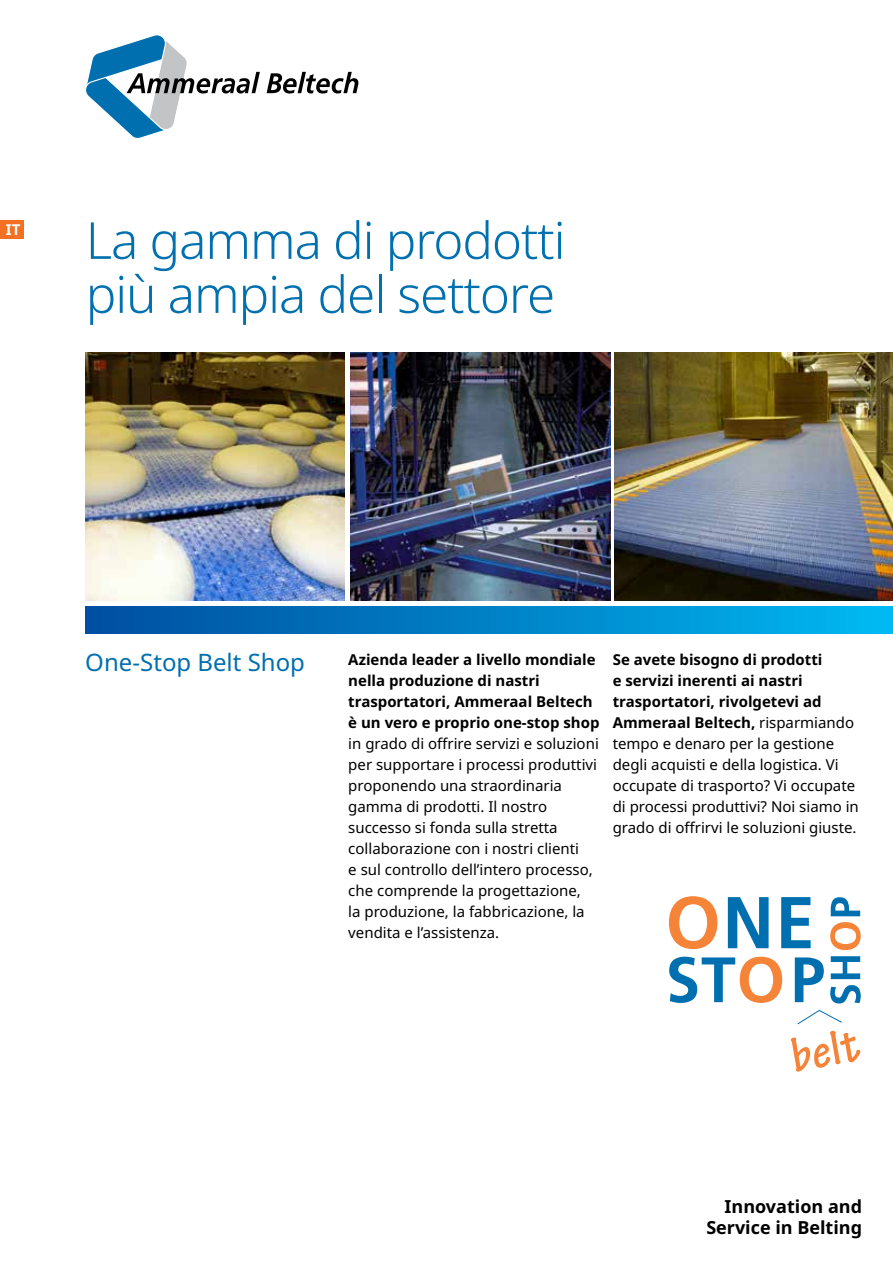
<style>
.page{position:relative;width:893px;height:1263px;background:#fff}
.page>*{position:absolute;margin:0;border:0;box-sizing:border-box;transform-origin:0 0}
.t1{font:300 51px/54px "Noto Sans";letter-spacing:-.02em;color:#0070af}
.t2{font:24px "Noto Sans";color:#006faf}
.t3{font:700 18px/21.6px "Noto Sans";color:#000;text-align:right}
.t4{font:15px/21px "Noto Sans";color:#000}
.t5{font:700 15px/21px "Noto Sans";color:#000}
.t6{font:700 15px "Noto Sans";color:#fff}
.s1{font-weight:700}
</style>
<div class="page">
<div style="left:85px;top:606px;width:808px;height:27px;background:linear-gradient(to right,#004d9f,#00b8f1)"></div>
<img style="left:85px;top:352px;width:260px;height:248px">
<img style="left:351px;top:352px;width:259px;height:248px">
<img style="left:615px;top:352px;width:278px;height:248px">
<svg style="left:791px;top:1031px;width:70px;height:40px"></svg>
<svg style="left:669px;top:896px;width:48px;height:53px"></svg>
<svg style="left:728px;top:897px;width:41px;height:51px"></svg>
<svg style="left:781px;top:897px;width:30px;height:51px"></svg>
<svg style="left:669px;top:957px;width:113px;height:46px"></svg>
<svg style="left:795px;top:957px;width:29px;height:45px"></svg>
<svg style="left:830px;top:985px;width:31px;height:18px"></svg>
<svg style="left:831px;top:956px;width:29px;height:23px"></svg>
<svg style="left:830px;top:922px;width:31px;height:28px"></svg>
<svg style="left:831px;top:897px;width:29px;height:19px"></svg>
<svg style="left:797px;top:1010px;width:45px;height:15px"></svg>
<svg style="left:86px;top:34px;width:174px;height:105px"></svg>
<svg style="left:267px;top:72px;width:91px;height:22px"></svg>
<div style="left:0;top:220px;width:23px;height:18px;background:#f36f21"></div>
<p class="t6" style="left:6px;top:219px;width:16px">IT</p>
<h1 class="t1" style="left:86px;top:215px;width:481px">La gamma di prodotti più ampia del settore</h1>
<h2 class="t2" style="left:85px;top:645px;width:221px">One-Stop Belt Shop</h2>
<p class="t4" style="left:613px;top:649px;width:248px"><span class="s1">Se avete bisogno di prodotti<br>e servizi inerenti ai nastri trasportatori, rivolgetevi ad Ammeraal Beltech,</span> risparmiando tempo e denaro per la gestione degli acquisti e della logistica. Vi occupate di trasporto? Vi occupate di processi produttivi? Noi siamo in grado di offrirvi le soluzioni giuste.</p>
<p class="t5" style="left:348px;top:649px;width:253px">Azienda leader a livello mondiale nella produzione di nastri trasportatori, Ammeraal Beltech è un vero e proprio one-stop shop</p>
<p class="t4" style="left:348px;top:733px;width:252px">in grado di offrire servizi e soluzioni per supportare i processi produttivi proponendo una straordinaria gamma di prodotti. Il nostro successo si fonda sulla stretta collaborazione con i nostri clienti<br>e sul controllo dell’intero processo, che comprende la progettazione,<br>la produzione, la fabbricazione, la vendita e l’assistenza.</p>
<p class="t3" style="left:706px;top:1196px;width:157px">Innovation and<br>Service in Belting</p>
</div>
